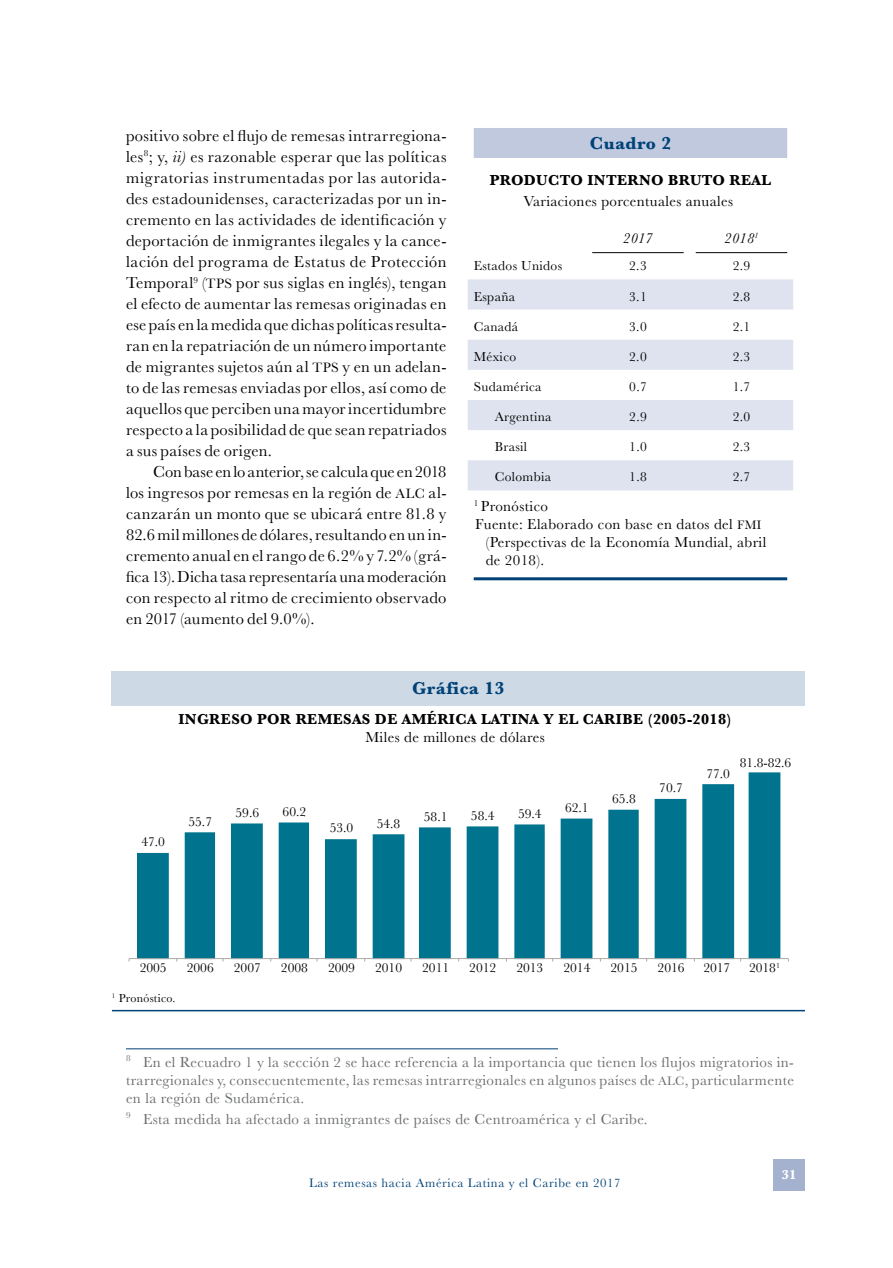
<style>
.page{position:relative;width:893px;height:1268px;background:#fff}
.page>*{position:absolute;margin:0;border:0;box-sizing:border-box;transform-origin:0 0}
.t1{font:700 18px "Baskerville";letter-spacing:.025em;color:#004278}
.t2{font:16.5px/21px "Baskerville";letter-spacing:.02em;color:#000;text-align:justify}
.t3{font:15px/18px "Baskerville";letter-spacing:.025em;color:#6a6c6c;text-align:justify}
.t4{font:15px "Baskerville";letter-spacing:.025em;color:#000}
.t5{font:700 15px "Baskerville";letter-spacing:.025em;color:#000}
.t6{font:italic 15px "Baskerville";letter-spacing:.025em;color:#000;scale:.95 1}
.t7{font:13.5px "Baskerville";color:#000}
.t8{font:13.5px "Baskerville";letter-spacing:.025em;color:#000}
.t9{font:700 13.5px "Baskerville";color:#fff}
.t10{font:12.75px "Baskerville";letter-spacing:.05em;color:#004278}
.t11{font:12px "Baskerville";letter-spacing:.025em;color:#000}
.s1{font-style:italic}
.s2{font-family:"Baskerville SC850";font-size:14.1px}
.s3{font-family:"Baskerville SC850";font-size:12.75px}
</style>
<div class="page">
<div style="left:773px;top:1158px;width:32px;height:32px;background:#a5b2cf"></div>
<div style="left:112px;top:671px;width:693px;height:34px;background:#cdd9e4"></div>
<hr style="left:112px;top:1009px;width:693px;height:2px;background:#004278">
<svg style="left:137px;top:772px;width:643px;height:186px"></svg>
<hr style="left:129px;top:958px;width:659px;height:1px;background:#aca9a7">
<svg style="left:468px;top:279px;width:325px;height:211px;fill:#dfe3ef"></svg>
<div style="left:474px;top:128px;width:313px;height:30px;background:#c1c9df"></div>
<hr style="left:592px;top:252px;width:92px;height:1px;background:#000">
<hr style="left:696px;top:252px;width:91px;height:1px;background:#000">
<hr style="left:474px;top:577px;width:313px;height:3px;background:#004278">
<hr style="left:126px;top:1048px;width:432px;height:1px;background:#004278">
<p class="t2" style="left:126px;top:125px;width:322px">positivo sobre el flujo de remesas intrarregiona&shy;les<sup>8</sup>; y, <span class="s1">ii)</span> es razonable esperar que las políticas migratorias instrumentadas por las autorida&shy;des estadounidenses, caracterizadas por un in&shy;cremento en las actividades de identificación y deportación de inmigrantes ilegales y la cance&shy;lación del programa de Estatus de Protección Temporal<sup>9</sup> (<span class="s2">TPS</span> por sus siglas en inglés), tengan el efecto de aumentar las remesas originadas en ese país en la medida que dichas políticas resulta&shy;ran en la repatriación de un número importante de migrantes sujetos aún al <span class="s2">TPS</span> y en un adelan&shy;to de las remesas enviadas por ellos, así como de aquellos que perciben una mayor incertidumbre respecto a la posibilidad de que sean repatriados a sus países de origen.</p>
<p class="t2" style="left:126px;top:461px;width:322px;text-indent:27px">Con base en lo anterior, se calcula que en 2018 los ingresos por remesas en la región de <span class="s2">ALC</span> al&shy;canzarán un monto que se ubicará entre 81.8 y 82.6 mil millones de dólares, resultando en un in&shy;cremento anual en el rango de 6.2% y 7.2% (grá&shy;fica 13). Dicha tasa representaría una moderación con respecto al ritmo de crecimiento observado en 2017 (aumento del 9.0%).</p>
<p class="t1" style="left:590px;top:130px;width:83px">Cuadro 2</p>
<p class="t5" style="left:490px;top:170px;width:283px">PRODUCTO INTERNO BRUTO REAL</p>
<p class="t4" style="left:523px;top:191px;width:211px">Variaciones porcentuales anuales</p>
<p class="t6" style="left:623px;top:228px;width:33px">2017</p>
<p class="t6" style="left:724px;top:228px;width:37px">2018<sup>1</sup></p>
<p class="t8" style="left:474px;top:257px;width:90px">Estados Unidos</p>
<p class="t7" style="left:629px;top:257px;width:19px">2.3</p>
<p class="t7" style="left:733px;top:257px;width:19px">2.9</p>
<p class="t7" style="left:474px;top:287px;width:43px">España</p>
<p class="t7" style="left:629px;top:287px;width:19px">3.1</p>
<p class="t7" style="left:733px;top:287px;width:19px">2.8</p>
<p class="t7" style="left:474px;top:317px;width:46px">Canadá</p>
<p class="t7" style="left:629px;top:317px;width:19px">3.0</p>
<p class="t7" style="left:733px;top:317px;width:19px">2.1</p>
<p class="t7" style="left:474px;top:348px;width:44px">México</p>
<p class="t7" style="left:629px;top:348px;width:19px">2.0</p>
<p class="t7" style="left:733px;top:348px;width:19px">2.3</p>
<p class="t8" style="left:474px;top:378px;width:69px">Sudamérica</p>
<p class="t7" style="left:629px;top:378px;width:19px">0.7</p>
<p class="t7" style="left:733px;top:378px;width:19px">1.7</p>
<p class="t8" style="left:495px;top:408px;width:58px">Argentina</p>
<p class="t7" style="left:629px;top:408px;width:19px">2.9</p>
<p class="t7" style="left:733px;top:408px;width:19px">2.0</p>
<p class="t7" style="left:495px;top:438px;width:34px">Brasil</p>
<p class="t7" style="left:629px;top:438px;width:19px">1.0</p>
<p class="t7" style="left:733px;top:438px;width:19px">2.3</p>
<p class="t8" style="left:495px;top:468px;width:58px">Colombia</p>
<p class="t7" style="left:629px;top:468px;width:19px">1.8</p>
<p class="t7" style="left:733px;top:468px;width:19px">2.7</p>
<p class="t4" style="left:474px;top:496px;width:76px"><sup>1</sup> Pronóstico</p>
<p class="t4" style="left:475px;top:514px;width:288px">Fuente: Elaborado con base en datos del <span class="s3">FMI</span></p>
<p class="t4" style="left:486px;top:532px;width:282px">(Perspectivas de la Economía Mundial, abril</p>
<p class="t4" style="left:486px;top:550px;width:60px">de 2018).</p>
<p class="t7" style="left:141px;top:832px;width:25px">47.0</p>
<p class="t1" style="left:412px;top:676px;width:94px">Gráfica 13</p>
<p class="t5" style="left:179px;top:709px;width:555px">INGRESO POR REMESAS DE AMÉRICA LATINA Y EL CARIBE (2005-2018)</p>
<p class="t4" style="left:365px;top:727px;width:181px">Miles de millones de dólares</p>
<p class="t7" style="left:188px;top:812px;width:25px">55.7</p>
<p class="t7" style="left:236px;top:804px;width:25px">59.6</p>
<p class="t7" style="left:283px;top:802px;width:25px">60.2</p>
<p class="t7" style="left:330px;top:819px;width:25px">53.0</p>
<p class="t7" style="left:377px;top:814px;width:25px">54.8</p>
<p class="t7" style="left:424px;top:807px;width:25px">58.1</p>
<p class="t7" style="left:471px;top:806px;width:25px">58.4</p>
<p class="t7" style="left:518px;top:804px;width:25px">59.4</p>
<p class="t7" style="left:565px;top:798px;width:25px">62.1</p>
<p class="t7" style="left:612px;top:790px;width:25px">65.8</p>
<p class="t7" style="left:659px;top:779px;width:25px">70.7</p>
<p class="t7" style="left:706px;top:764px;width:25px">77.0</p>
<p class="t7" style="left:740px;top:753px;width:53px">81.8-82.6</p>
<p class="t7" style="left:140px;top:959px;width:28px">2005</p>
<p class="t7" style="left:187px;top:959px;width:28px">2006</p>
<p class="t7" style="left:234px;top:959px;width:28px">2007</p>
<p class="t7" style="left:281px;top:959px;width:28px">2008</p>
<p class="t7" style="left:328px;top:959px;width:28px">2009</p>
<p class="t7" style="left:375px;top:959px;width:28px">2010</p>
<p class="t7" style="left:422px;top:959px;width:28px">2011</p>
<p class="t7" style="left:469px;top:959px;width:28px">2012</p>
<p class="t7" style="left:516px;top:959px;width:28px">2013</p>
<p class="t7" style="left:563px;top:959px;width:28px">2014</p>
<p class="t7" style="left:610px;top:959px;width:28px">2015</p>
<p class="t7" style="left:658px;top:959px;width:28px">2016</p>
<p class="t7" style="left:703px;top:959px;width:28px">2017</p>
<p class="t7" style="left:749px;top:959px;width:32px">2018<sup>1</sup></p>
<p class="t11" style="left:112px;top:990px;width:65px"><sup>1</sup> Pronóstico.</p>
<p class="t3" style="left:126px;top:1052px;width:669px"><sup>8</sup> En el Recuadro 1 y la sección 2 se hace referencia a la importancia que tienen los flujos migratorios in&shy;trarregionales y, consecuentemente, las remesas intrarregionales en algunos países de <span class="s3">ALC</span>, particularmente en la región de Sudamérica.</p>
<p class="t3" style="left:126px;top:1109px;width:523px"><sup>9</sup> Esta medida ha afectado a inmigrantes de países de Centroamérica y el Caribe.</p>
<p class="t10" style="left:309px;top:1174px;width:313px">Las remesas hacia América Latina y el Caribe en 2017</p>
<p class="t9" style="left:782px;top:1165px;width:16px">31</p>
</div>
